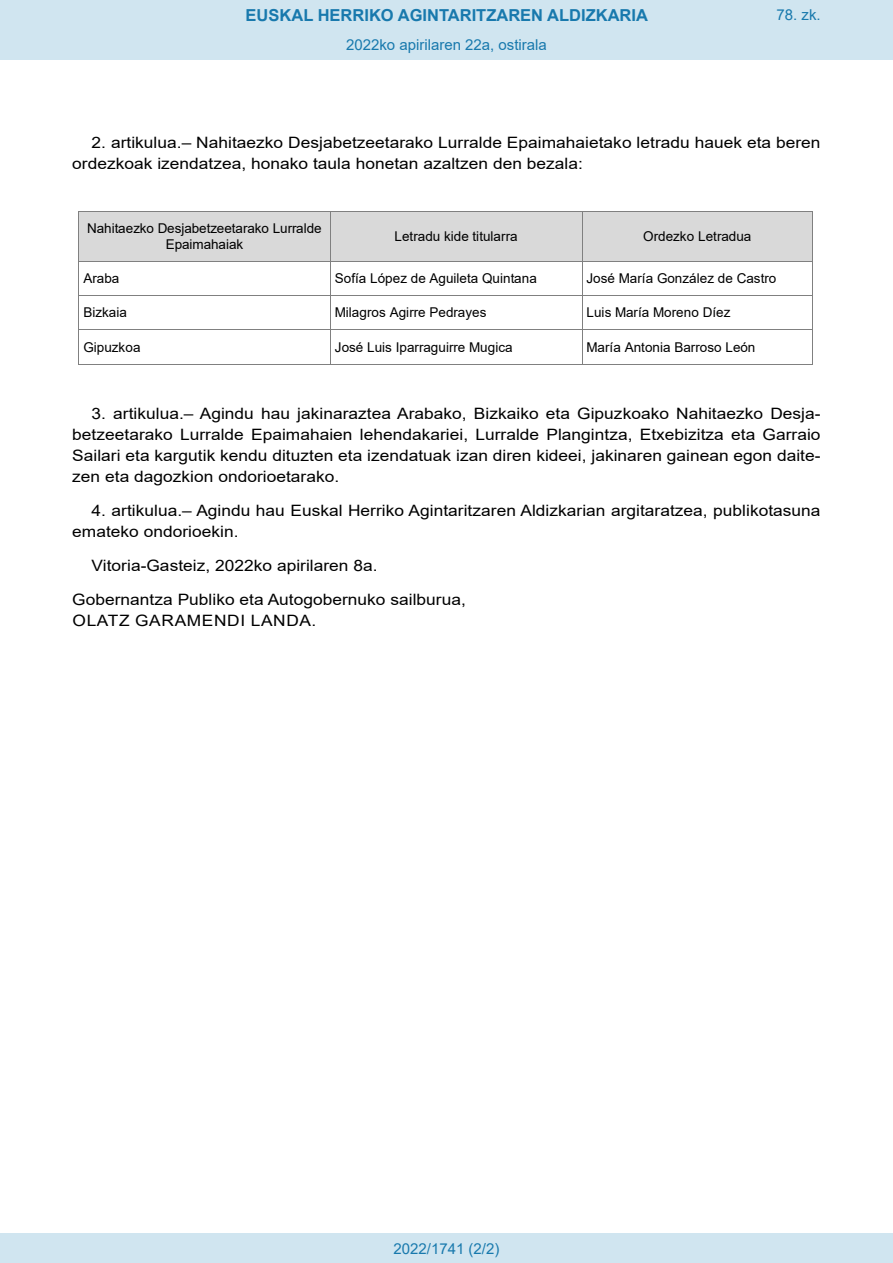
<style>
.page{position:relative;width:893px;height:1263px;background:#fff}
.page>*{position:absolute;margin:0;border:0;box-sizing:border-box;transform-origin:0 0}
.t1{font:700 16.5px "Arial";color:#1879ad}
.BOPVDetalle{font:15.6px/21px "Arial";color:#000;scale:1.11 1}
.BOPVFirmaPuesto{font:15.6px "Arial";color:#000;scale:1.11 1}
.BOPVFirmaLugFec{font:15.6px "Arial";color:#000;scale:1.11 1}
.BOPVFirmaNombre{font:15.6px "Arial";letter-spacing:.035em;color:#000;scale:1.11 1}
.Paginacion_Centro{font:15px "Arial";color:#1879ad}
.t2{font:13.5px/15.5px "Arial";color:#000;text-align:center}
</style>
<div class="page">
<div style="left:0;top:0;width:893px;height:60px;background:#d0e5f0"></div>
<div style="left:0;top:1233px;width:893px;height:30px;background:#d0e5f0"></div>
<div style="left:79px;top:212px;width:251px;height:24px;background:#d9d9d9"></div>
<div style="left:79px;top:236px;width:251px;height:25px;background:#d9d9d9"></div>
<div style="left:331px;top:212px;width:250px;height:49px;background:#d9d9d9"></div>
<div style="left:582px;top:212px;width:230px;height:49px;background:#d9d9d9"></div>
<hr style="left:79px;top:211px;width:251px;height:1px;background:#808080">
<hr style="left:331px;top:211px;width:251px;height:1px;background:#808080">
<hr style="left:582px;top:211px;width:231px;height:1px;background:#808080">
<hr style="left:78px;top:212px;width:1px;height:49px;background:#808080">
<hr style="left:330px;top:212px;width:1px;height:49px;background:#808080">
<hr style="left:582px;top:212px;width:1px;height:49px;background:#808080">
<hr style="left:813px;top:212px;width:1px;height:49px;background:#808080">
<hr style="left:79px;top:261px;width:251px;height:1px;background:#808080">
<hr style="left:331px;top:261px;width:251px;height:1px;background:#808080">
<hr style="left:582px;top:261px;width:231px;height:1px;background:#808080">
<hr style="left:78px;top:261px;width:1px;height:34px;background:#808080">
<hr style="left:330px;top:261px;width:1px;height:34px;background:#808080">
<hr style="left:582px;top:261px;width:1px;height:34px;background:#808080">
<hr style="left:813px;top:261px;width:1px;height:34px;background:#808080">
<hr style="left:79px;top:295px;width:251px;height:1px;background:#808080">
<hr style="left:331px;top:295px;width:251px;height:1px;background:#808080">
<hr style="left:582px;top:295px;width:231px;height:1px;background:#808080">
<hr style="left:78px;top:296px;width:1px;height:33px;background:#808080">
<hr style="left:330px;top:296px;width:1px;height:33px;background:#808080">
<hr style="left:582px;top:296px;width:1px;height:33px;background:#808080">
<hr style="left:813px;top:296px;width:1px;height:33px;background:#808080">
<hr style="left:79px;top:329px;width:251px;height:1px;background:#808080">
<hr style="left:331px;top:329px;width:251px;height:1px;background:#808080">
<hr style="left:582px;top:329px;width:231px;height:1px;background:#808080">
<hr style="left:78px;top:330px;width:1px;height:34px;background:#808080">
<hr style="left:79px;top:364px;width:251px;height:1px;background:#808080">
<hr style="left:330px;top:330px;width:1px;height:34px;background:#808080">
<hr style="left:331px;top:364px;width:251px;height:1px;background:#808080">
<hr style="left:582px;top:330px;width:1px;height:34px;background:#808080">
<hr style="left:582px;top:364px;width:231px;height:1px;background:#808080">
<hr style="left:813px;top:330px;width:1px;height:34px;background:#808080">
<p class="t1" style="left:246px;top:3px;width:404px">EUSKAL HERRIKO AGINTARITZAREN ALDIZKARIA</p>
<p class="Paginacion_Centro" style="left:346px;top:35px;width:202px">2022ko apirilaren 22a, ostirala</p>
<p class="Paginacion_Centro" style="left:776px;top:5px;width:46px">78. zk.</p>
<p class="BOPVDetalle" style="left:72px;top:132px;width:676px;text-indent:19px">2. artikulua.– Nahitaezko Desjabetzeetarako Lurralde Epaimahaietako letradu hauek eta beren ordezkoak izendatzea, honako taula honetan azaltzen den bezala:</p>
<p class="t2" style="left:87px;top:221px;width:236px">Nahitaezko Desjabetzeetarako Lurralde<br>Epaimahaiak</p>
<p class="t2" style="left:394px;top:228px;width:125px">Letradu kide titularra</p>
<p class="t2" style="left:643px;top:228px;width:110px">Ordezko Letradua</p>
<p class="t2" style="left:83px;top:271px;width:38px">Araba</p>
<p class="t2" style="left:335px;top:271px;width:204px">Sofía López de Aguileta Quintana</p>
<p class="t2" style="left:586px;top:271px;width:191px">José María González de Castro</p>
<p class="t2" style="left:83px;top:305px;width:45px">Bizkaia</p>
<p class="t2" style="left:335px;top:305px;width:153px">Milagros Agirre Pedrayes</p>
<p class="t2" style="left:586px;top:305px;width:146px">Luis María Moreno Díez</p>
<p class="t2" style="left:83px;top:339px;width:59px">Gipuzkoa</p>
<p class="t2" style="left:335px;top:339px;width:179px">José Luis Iparraguirre Mugica</p>
<p class="t2" style="left:586px;top:339px;width:170px">María Antonia Barroso León</p>
<p class="BOPVDetalle" style="left:72px;top:403px;width:676px;text-align:justify;text-indent:19px">3. artikulua.– Agindu hau jakinaraztea Arabako, Bizkaiko eta Gipuzkoako Nahitaezko Desja&shy;betzeetarako Lurralde Epaimahaien lehendakariei, Lurralde Plangintza, Etxebizitza eta Garraio Sailari eta kargutik kendu dituzten eta izendatuak izan diren kideei, jakinaren gainean egon daite&shy;zen eta dagozkion ondorioetarako.</p>
<p class="BOPVDetalle" style="left:72px;top:500px;width:676px;text-indent:19px">4. artikulua.– Agindu hau Euskal Herriko Agintaritzaren Aldizkarian argitaratzea, publikotasuna emateko ondorioekin.</p>
<p class="BOPVFirmaLugFec" style="left:92px;top:554px;width:259px">Vitoria-Gasteiz, 2022ko apirilaren 8a.</p>
<p class="BOPVFirmaPuesto" style="left:72px;top:588px;width:356px">Gobernantza Publiko eta Autogobernuko sailburua,</p>
<p class="BOPVFirmaNombre" style="left:73px;top:609px;width:221px">OLATZ GARAMENDI LANDA.</p>
<p class="Paginacion_Centro" style="left:393px;top:1238px;width:107px">2022/1741 (2/2)</p>
</div>
